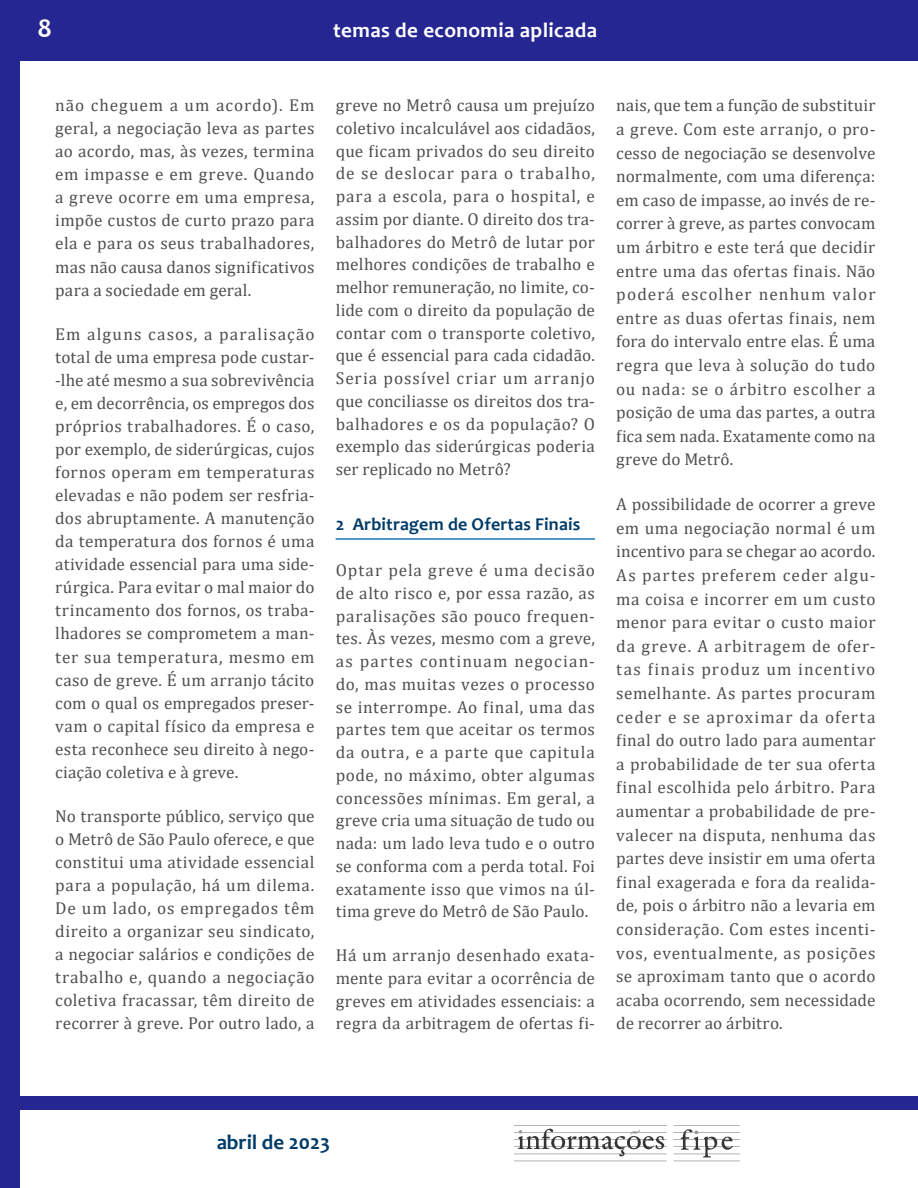
<style>
.page{position:relative;width:918px;height:1188px;background:#fff}
.page>*{position:absolute;margin:0;border:0;box-sizing:border-box;transform-origin:0 0}
.t1{font:700 27px "Candara";color:#fff}
.t2{font:700 21px "Candara";letter-spacing:.02em;color:#fff}
.t3{font:700 21px "Candara";color:#003b68}
.t4{font:700 18px "Candara";letter-spacing:.01em;color:#003b68}
.t5{font:17.25px/23.5px "Cambria";letter-spacing:.01em;color:#4e4f50;text-align:justify}
</style>
<div class="page">
<div style="left:0;top:0;width:20px;height:1188px;background:#262693"></div>
<div style="left:0;top:0;width:918px;height:61px;background:#262693"></div>
<div style="left:15px;top:1097px;width:903px;height:13px;background:#262693"></div>
<img style="left:514px;top:1125px;width:225px;height:37px">
<svg style="left:335px;top:538px;width:260px;height:2px"></svg>
<h1 class="t1" style="left:38px;top:12px;width:16px">8</h1>
<p class="t2" style="left:333px;top:17px;width:265px">temas de economia aplicada</p>
<p class="t5" style="left:55px;top:94px;width:261px;line-height:23.1px">não cheguem a um acordo). Em geral, a negociação leva as partes ao acordo, mas, às vezes, termina em impasse e em greve. Quando a greve ocorre em uma empresa, impõe custos de curto prazo para ela e para os seus trabalhadores, mas não causa danos significativos para a sociedade em geral.</p>
<p class="t5" style="left:55px;top:322px;width:261px;line-height:23.1px">Em alguns casos, a paralisação total de uma empresa pode custar--lhe até mesmo a sua sobrevivência e, em decorrência, os empregos dos próprios trabalhadores. É o caso, por exemplo, de siderúrgicas, cujos fornos operam em temperaturas elevadas e não podem ser resfria&shy;dos abruptamente. A manutenção da temperatura dos fornos é uma atividade essencial para uma side&shy;rúrgica. Para evitar o mal maior do trincamento dos fornos, os traba&shy;lhadores se comprometem a man&shy;ter sua temperatura, mesmo em caso de greve. É um arranjo tácito com o qual os empregados preser&shy;vam o capital físico da empresa e esta reconhece seu direito à nego&shy;ciação coletiva e à greve.</p>
<p class="t5" style="left:55px;top:805px;width:261px;line-height:23.1px">No transporte público, serviço que o Metrô de São Paulo oferece, e que constitui uma atividade essencial para a população, há um dilema.<br>De um lado, os empregados têm direito a organizar seu sindicato, a negociar salários e condições de trabalho e, quando a negociação coletiva fracassar, têm direito de recorrer à greve. Por outro lado, a</p>
<p class="t5" style="left:336px;top:94px;width:261px;line-height:22.8px">greve no Metrô causa um prejuízo coletivo incalculável aos cidadãos, que ficam privados do seu direito de se deslocar para o trabalho, para a escola, para o hospital, e assim por diante. O direito dos tra&shy;balhadores do Metrô de lutar por melhores condições de trabalho e melhor remuneração, no limite, co&shy;lide com o direito da população de contar com o transporte coletivo, que é essencial para cada cidadão.<br>Seria possível criar um arranjo que conciliasse os direitos dos tra&shy;balhadores e os da população? O exemplo das siderúrgicas poderia ser replicado no Metrô?</p>
<p class="t4" style="left:336px;top:513px;width:246px">2 Arbitragem de Ofertas Finais</p>
<p class="t5" style="left:336px;top:559px;width:261px;line-height:22.8px">Optar pela greve é uma decisão de alto risco e, por essa razão, as paralisações são pouco frequen&shy;tes. Às vezes, mesmo com a greve, as partes continuam negocian&shy;do, mas muitas vezes o processo se interrompe. Ao final, uma das partes tem que aceitar os termos da outra, e a parte que capitula pode, no máximo, obter algumas concessões mínimas. Em geral, a greve cria uma situação de tudo ou nada: um lado leva tudo e o outro se conforma com a perda total. Foi exatamente isso que vimos na úl&shy;tima greve do Metrô de São Paulo.</p>
<p class="t5" style="left:336px;top:944px;width:261px;line-height:22.8px">Há um arranjo desenhado exata&shy;mente para evitar a ocorrência de greves em atividades essenciais: a regra da arbitragem de ofertas fi-</p>
<p class="t5" style="left:616px;top:94px;width:261px">nais, que tem a função de substituir a greve. Com este arranjo, o pro&shy;cesso de negociação se desenvolve normalmente, com uma diferença: em caso de impasse, ao invés de re&shy;correr à greve, as partes convocam um árbitro e este terá que decidir entre uma das ofertas finais. Não poderá escolher nenhum valor entre as duas ofertas finais, nem fora do intervalo entre elas. É uma regra que leva à solução do tudo ou nada: se o árbitro escolher a posição de uma das partes, a outra fica sem nada. Exatamente como na greve do Metrô.</p>
<p class="t5" style="left:616px;top:492px;width:261px">A possibilidade de ocorrer a greve em uma negociação normal é um incentivo para se chegar ao acordo.<br>As partes preferem ceder algu&shy;ma coisa e incorrer em um custo menor para evitar o custo maior da greve. A arbitragem de ofer&shy;tas finais produz um incentivo semelhante. As partes procuram ceder e se aproximar da oferta final do outro lado para aumentar a probabilidade de ter sua oferta final escolhida pelo árbitro. Para aumentar a probabilidade de pre&shy;valecer na disputa, nenhuma das partes deve insistir em uma oferta final exagerada e fora da realida&shy;de, pois o árbitro não a levaria em consideração. Com estes incenti&shy;vos, eventualmente, as posições se aproximam tanto que o acordo acaba ocorrendo, sem necessidade de recorrer ao árbitro.</p>
<p class="t3" style="left:217px;top:1129px;width:115px">abril de 2023</p>
</div>
